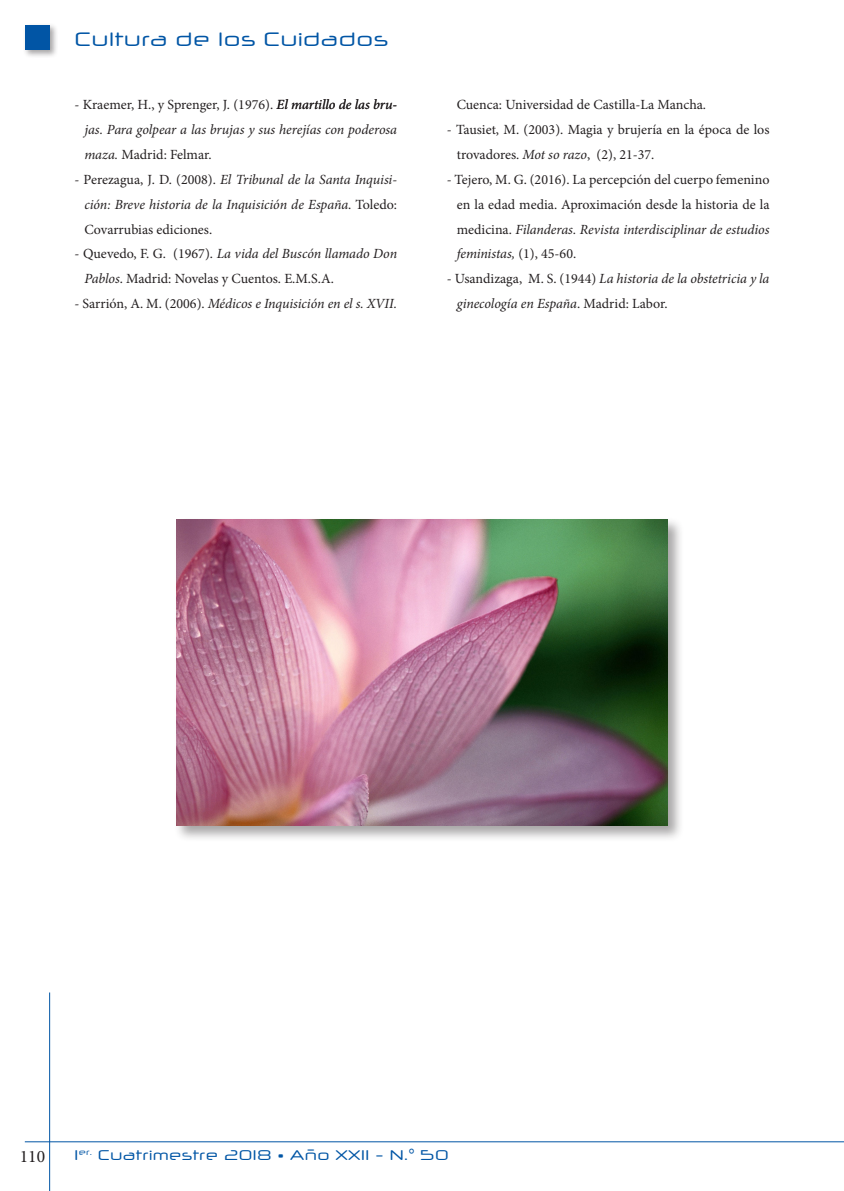
<style>
.page{position:relative;width:844px;height:1191px;background:#fff}
.page>*{position:absolute;margin:0;border:0;box-sizing:border-box;transform-origin:0 0}
.t1{font:19.25px "Neuropol X Free";color:#0155a5}
.t2{font:17.5px "Minion Pro";color:#231f20}
.t3{font:italic 14px/24.8px "Minion Pro";letter-spacing:-.005em;color:#231f20;text-align:justify}
.t4{font:14px/24.8px "Minion Pro";color:#231f20}
.t5{font:14px "Neuropol X Free";color:#0155a5}
.s1{font-style:normal}
.s2{font-style:italic}
</style>
<div class="page">
<hr style="left:49px;top:992px;width:1px;height:199px;background:#0155a5">
<hr style="left:25px;top:1141px;width:818px;height:1px;background:#0155a5">
<div style="left:23px;top:23px;width:36px;height:36px;background:#231f20;opacity:.4"></div>
<div style="left:25px;top:25px;width:25px;height:25px;background:#0155a5"></div>
<div style="left:174px;top:517px;width:509px;height:325px;background:#231f20;opacity:.4"></div>
<img style="left:177px;top:519px;width:490px;height:306px">
<h1 class="t1" style="left:74px;top:27px;width:315px">Cultura de los Cuidados</h1>
<p class="t3" style="left:84px;top:92px;width:314px;text-indent:-10px"><span class="s1">- Kraemer, H., y Sprenger, J. (1976).</span> El martillo de las bru&shy;jas. Para golpear a las brujas y sus herejías con poderosa maza. <span class="s1">Madrid: Felmar.</span></p>
<p class="t3" style="left:84px;top:167px;width:314px;text-indent:-10px"><span class="s1">- Perezagua, J. D. (2008).</span> El Tribunal de la Santa Inquisi&shy;ción: Breve historia de la Inquisición de España<span class="s1">. Toledo:<br>Covarrubias ediciones.</span></p>
<p class="t4" style="left:84px;top:242px;width:314px;text-indent:-10px">- Quevedo, F. G. (1967). <span class="s2">La vida del Buscón llamado Don<br>Pablos</span>. Madrid: Novelas y Cuentos. E.M.S.A.</p>
<p class="t3" style="left:74px;top:291px;width:324px"><span class="s1">- Sarrión, A. M. (2006).</span> Médicos e Inquisición en el s. XVII.</p>
<p class="t4" style="left:456px;top:93px;width:251px">Cuenca: Universidad de Castilla-La Mancha.</p>
<p class="t4" style="left:456px;top:117px;width:314px;text-indent:-10px">- Tausiet, M. (2003). Magia y brujería en la época de los trovadores. <span class="s2">Mot so razo</span>, (2), 21-37.</p>
<p class="t4" style="left:456px;top:167px;width:314px;text-align:justify;text-indent:-10px">- Tejero, M. G. (2016). La percepción del cuerpo femenino en la edad media. Aproximación desde la historia de la medicina. <span class="s2">Filanderas. Revista interdisciplinar de estudios feministas,</span> (1), 45-60.</p>
<p class="t3" style="left:456px;top:266px;width:314px;text-indent:-10px"><span class="s1">- Usandizaga, M. S. (1944)</span> La historia de la obstetricia y la ginecología en España<span class="s1">. Madrid: Labor.</span></p>
<p class="t2" style="left:20px;top:1144px;width:27px">110</p>
<p class="t5" style="left:74px;top:1146px;width:376px">1<sup>er.</sup> Cuatrimestre 2018 • Año XXII - N.° 50</p>
</div>
